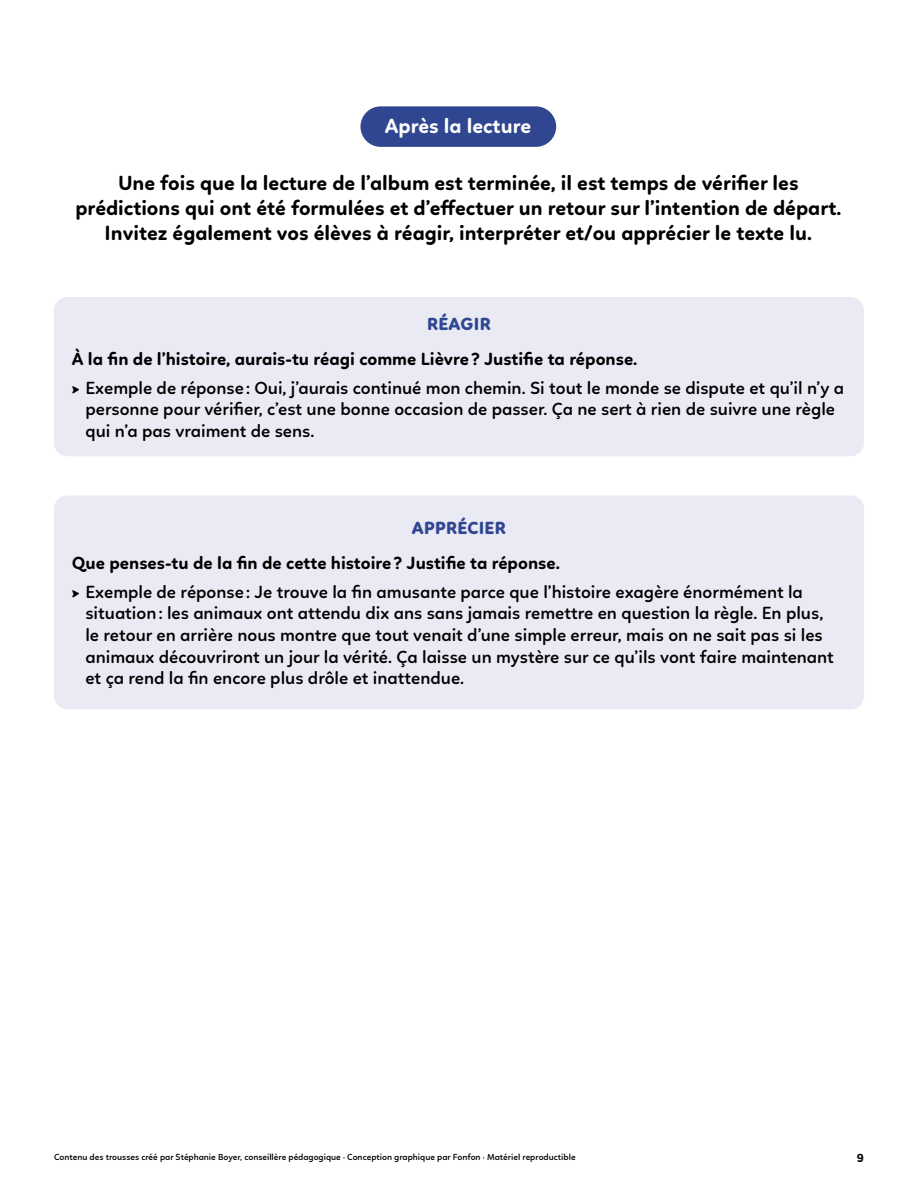
<style>
.page{position:relative;width:918px;height:1188px;background:#fff}
.page>*{position:absolute;margin:0;border:0;box-sizing:border-box;transform-origin:0 0}
.t1{font:700 21px/25.2px "Linotte";color:#000;text-align:center}
.t2{font:700 21px "Linotte";color:#fff}
.t3{font:600 18px/21.6px "Linotte";color:#000}
.t4{font:700 18px "Linotte";color:#000}
.t5{font:800 18px "Linotte";letter-spacing:.015em;color:#314691}
.t6{font:700 12px "Linotte";color:#000}
.t7{font:600 9px "Linotte";color:#000}
</style>
<div class="page">
<div style="left:54px;top:496px;width:810px;height:213px;background:#eaeaf5;border-radius:14px"></div>
<div style="left:360px;top:106px;width:196px;height:41px;background:#314691;border-radius:20px"></div>
<div style="left:54px;top:297px;width:810px;height:159px;background:#eaeaf5;border-radius:14px"></div>
<p class="t2" style="left:385px;top:113px;width:148px">Après la lecture</p>
<p class="t1" style="left:75px;top:170px;width:767px">Une fois que la lecture de l’album est terminée, il est temps de vérifier les prédictions qui ont été formulées et d’effectuer un retour sur l’intention de départ.<br>Invitez également vos élèves à réagir, interpréter et/ou apprécier le texte lu.</p>
<p class="t5" style="left:427px;top:313px;width:65px">RÉAGIR</p>
<p class="t4" style="left:72px;top:348px;width:567px">À la fin de l’histoire, aurais-tu réagi comme Lièvre? Justifie ta réponse.</p>
<p class="t3" style="left:85px;top:377px;width:760px;text-indent:-14px">► Exemple de réponse: Oui, j’aurais continué mon chemin. Si tout le monde se dispute et qu’il n’y a personne pour vérifier, c’est une bonne occasion de passer. Ça ne sert à rien de suivre une règle qui n’a pas vraiment de sens.</p>
<p class="t5" style="left:412px;top:517px;width:96px">APPRÉCIER</p>
<p class="t4" style="left:72px;top:553px;width:489px">Que penses-tu de la fin de cette histoire? Justifie ta réponse.</p>
<p class="t3" style="left:85px;top:581px;width:750px;text-indent:-14px">► Exemple de réponse: Je trouve la fin amusante parce que l’histoire exagère énormément la situation: les animaux ont attendu dix ans sans jamais remettre en question la règle. En plus, le retour en arrière nous montre que tout venait d’une simple erreur, mais on ne sait pas si les animaux découvriront un jour la vérité. Ça laisse un mystère sur ce qu’ils vont faire maintenant et ça rend la fin encore plus drôle et inattendue.</p>
<p class="t7" style="left:54px;top:1152px;width:523px">Contenu des trousses créé par Stéphanie Boyer, conseillère pédagogique · Conception graphique par Fonfon · Matériel reproductible</p>
<p class="t6" style="left:857px;top:1151px;width:9px">9</p>
</div>
